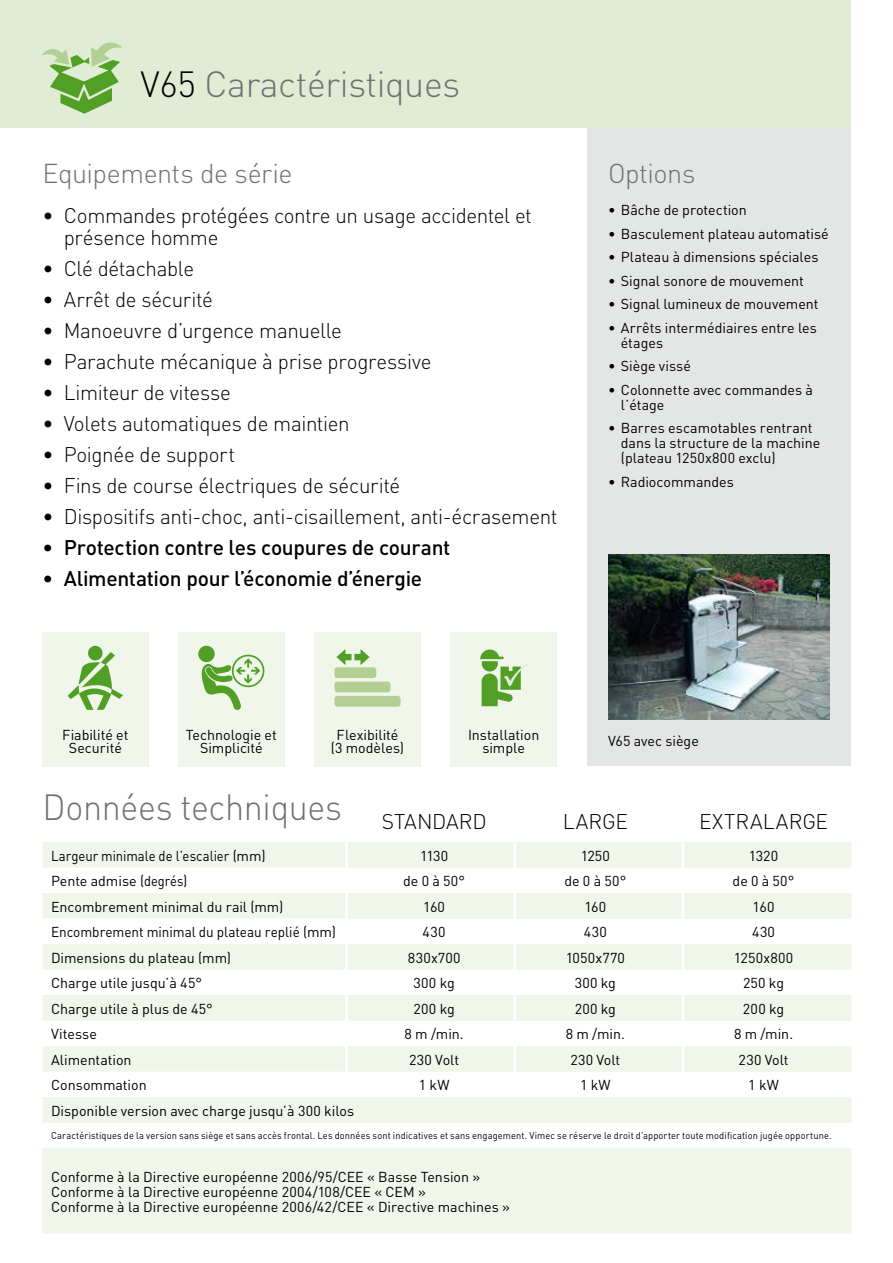
<style>
.page{position:relative;width:893px;height:1263px;background:#fff}
.page>*{position:absolute;margin:0;border:0;box-sizing:border-box;transform-origin:0 0}
.t1{font:300 36px "DIN";letter-spacing:-.01em;color:#707172;scale:.95 1}
.t2{font:300 36px "DIN";letter-spacing:-.01em;color:#707172}
.t3{font:300 27px "DIN";letter-spacing:-.02em;color:#707172}
.t4{font:300 21px/22.5px "DIN";letter-spacing:-.015em;color:#000}
.t5{font:500 21px "DIN";letter-spacing:-.015em;color:#000}
.t6{font:300 21px "DIN";letter-spacing:.01em;color:#000}
.t7{font:14.25px/15px "DIN";color:#000}
.t8{font:14.25px "DIN";color:#000;scale:.95 1}
.t9{font:14.25px "DIN";color:#000;scale:.92 1}
.t10{font:14.25px "DIN";letter-spacing:.02em;color:#000}
.t11{font:9.75px "DIN";letter-spacing:.015em;color:#000;scale:.95 1}
.s1{color:#000}
</style>
<div class="page">
<div style="left:587px;top:128px;width:263px;height:637px;background:#e4e5e5"></div>
<img style="left:608px;top:554px;width:221px;height:165px">
<div style="left:0;top:0;width:850px;height:128px;background:#e1ecd5"></div>
<svg style="left:42px;top:42px;width:80px;height:72px"></svg>
<div style="left:42px;top:632px;width:107px;height:134px;background:#f0f6ea"></div>
<div style="left:178px;top:632px;width:106px;height:134px;background:#f0f6ea"></div>
<div style="left:314px;top:632px;width:107px;height:134px;background:#f0f6ea"></div>
<div style="left:450px;top:632px;width:107px;height:134px;background:#f0f6ea"></div>
<div style="left:198px;top:646px;width:17px;height:16px;background:#51a025;border-radius:50%"></div>
<svg style="left:201px;top:655px;width:63px;height:55px"></svg>
<svg style="left:68px;top:646px;width:55px;height:64px"></svg>
<svg style="left:336px;top:649px;width:34px;height:16px"></svg>
<div style="left:334px;top:696px;width:67px;height:11px;background:#b2cf94;border-radius:3px"></div>
<div style="left:334px;top:682px;width:56px;height:10px;background:#b2cf94;border-radius:3px"></div>
<div style="left:334px;top:667px;width:42px;height:11px;background:#b2cf94;border-radius:3px"></div>
<svg style="left:480px;top:649px;width:47px;height:57px"></svg>
<svg style="left:43px;top:842px;width:808px;height:391px;fill:#f0f6ea"></svg>
<hr style="left:513px;top:842px;width:3px;height:25px;background:#fff">
<hr style="left:681px;top:842px;width:3px;height:25px;background:#fff">
<hr style="left:513px;top:867px;width:3px;height:26px;background:#fff">
<hr style="left:681px;top:867px;width:3px;height:26px;background:#fff">
<hr style="left:513px;top:893px;width:3px;height:25px;background:#fff">
<hr style="left:681px;top:893px;width:3px;height:25px;background:#fff">
<hr style="left:513px;top:918px;width:3px;height:26px;background:#fff">
<hr style="left:681px;top:918px;width:3px;height:26px;background:#fff">
<hr style="left:513px;top:944px;width:3px;height:25px;background:#fff">
<hr style="left:681px;top:944px;width:3px;height:25px;background:#fff">
<hr style="left:513px;top:969px;width:3px;height:26px;background:#fff">
<hr style="left:681px;top:969px;width:3px;height:26px;background:#fff">
<hr style="left:513px;top:995px;width:3px;height:25px;background:#fff">
<hr style="left:681px;top:995px;width:3px;height:25px;background:#fff">
<hr style="left:513px;top:1020px;width:3px;height:26px;background:#fff">
<hr style="left:681px;top:1020px;width:3px;height:26px;background:#fff">
<hr style="left:513px;top:1046px;width:3px;height:25px;background:#fff">
<hr style="left:681px;top:1046px;width:3px;height:25px;background:#fff">
<hr style="left:513px;top:1071px;width:3px;height:26px;background:#fff">
<hr style="left:681px;top:1071px;width:3px;height:26px;background:#fff">
<hr style="left:345px;top:842px;width:3px;height:25px;background:#fff">
<hr style="left:345px;top:867px;width:3px;height:26px;background:#fff">
<hr style="left:345px;top:893px;width:3px;height:25px;background:#fff">
<hr style="left:345px;top:918px;width:3px;height:26px;background:#fff">
<hr style="left:345px;top:944px;width:3px;height:25px;background:#fff">
<hr style="left:345px;top:969px;width:3px;height:26px;background:#fff">
<hr style="left:345px;top:995px;width:3px;height:25px;background:#fff">
<hr style="left:345px;top:1020px;width:3px;height:26px;background:#fff">
<hr style="left:345px;top:1046px;width:3px;height:25px;background:#fff">
<hr style="left:345px;top:1071px;width:3px;height:26px;background:#fff">
<h1 class="t2" style="left:140px;top:62px;width:321px"><span class="s1">V65</span> Caractéristiques</h1>
<h2 class="t3" style="left:43px;top:157px;width:252px">Equipements de série</h2>
<h3 class="t4" style="left:64px;top:204px;width:470px;text-indent:-21px">• Commandes protégées contre un usage accidentel et présence homme</h3>
<h3 class="t4" style="left:43px;top:257px;width:153px">• Clé détachable</h3>
<h3 class="t4" style="left:43px;top:288px;width:172px">• Arrêt de sécurité</h3>
<h3 class="t4" style="left:43px;top:319px;width:301px">• Manoeuvre d’urgence manuelle</h3>
<h3 class="t4" style="left:43px;top:350px;width:390px">• Parachute mécanique à prise progressive</h3>
<h3 class="t4" style="left:43px;top:381px;width:190px">• Limiteur de vitesse</h3>
<h3 class="t4" style="left:43px;top:412px;width:309px">• Volets automatiques de maintien</h3>
<h3 class="t4" style="left:43px;top:443px;width:194px">• Poignée de support</h3>
<h3 class="t4" style="left:43px;top:474px;width:359px">• Fins de course électriques de sécurité</h3>
<h3 class="t4" style="left:43px;top:505px;width:516px">• Dispositifs anti-choc, anti-cisaillement, anti-écrasement</h3>
<h3 class="t5" style="left:43px;top:534px;width:409px">• Protection contre les coupures de courant</h3>
<h3 class="t5" style="left:43px;top:565px;width:381px">• Alimentation pour l’économie d’énergie</h3>
<h2 class="t3" style="left:608px;top:157px;width:89px">Options</h2>
<p class="t7" style="left:608px;top:202px;width:140px">• Bâche de protection</p>
<p class="t7" style="left:608px;top:226px;width:222px">• Basculement plateau automatisé</p>
<p class="t7" style="left:608px;top:249px;width:212px">• Plateau à dimensions spéciales</p>
<p class="t7" style="left:608px;top:273px;width:197px">• Signal sonore de mouvement</p>
<p class="t7" style="left:608px;top:296px;width:212px">• Signal lumineux de mouvement</p>
<p class="t7" style="left:621px;top:320px;width:198px;text-indent:-13px">• Arrêts intermédiaires entre les étages</p>
<p class="t7" style="left:608px;top:358px;width:84px">• Siège vissé</p>
<p class="t7" style="left:621px;top:382px;width:194px;text-indent:-13px">• Colonnette avec commandes à l’étage</p>
<p class="t7" style="left:621px;top:420px;width:201px;text-indent:-13px">• Barres escamotables rentrant dans la structure de la machine (plateau 1250x800 exclu)</p>
<p class="t7" style="left:608px;top:474px;width:127px">• Radiocommandes</p>
<p class="t7" style="left:62px;top:727px;width:68px;line-height:13.5px;text-align:center">Fiabilité et<br>Securité</p>
<p class="t7" style="left:186px;top:727px;width:92px;line-height:13.5px;text-align:center">Technologie et<br>Simplicité</p>
<p class="t7" style="left:331px;top:727px;width:75px;line-height:13.5px;text-align:center">Flexibilité (3 modèles)</p>
<p class="t7" style="left:468px;top:727px;width:73px;line-height:13.5px;text-align:center">Installation simple</p>
<h1 class="t1" style="left:43px;top:785px;width:469px">Données techniques <sub>STANDARD</sub></h1>
<p class="t7" style="left:608px;top:733px;width:92px">V65 avec siège</p>
<h3 class="t4" style="left:563px;top:810px;width:67px">LARGE</h3>
<h3 class="t6" style="left:699px;top:809px;width:131px">EXTRALARGE</h3>
<p class="t9" style="left:51px;top:846px;width:235px">Largeur minimale de l’escalier (mm)</p>
<p class="t7" style="left:420px;top:848px;width:30px">1130</p>
<p class="t7" style="left:581px;top:848px;width:31px">1250</p>
<p class="t7" style="left:749px;top:848px;width:31px">1320</p>
<p class="t7" style="left:51px;top:873px;width:138px">Pente admise (degrés)</p>
<p class="t7" style="left:403px;top:873px;width:63px">de 0 à 50°</p>
<p class="t7" style="left:564px;top:873px;width:63px">de 0 à 50°</p>
<p class="t7" style="left:733px;top:873px;width:63px">de 0 à 50°</p>
<p class="t7" style="left:51px;top:899px;width:234px">Encombrement minimal du rail (mm)</p>
<p class="t7" style="left:423px;top:899px;width:23px">160</p>
<p class="t7" style="left:584px;top:899px;width:23px">160</p>
<p class="t7" style="left:753px;top:899px;width:23px">160</p>
<p class="t8" style="left:51px;top:923px;width:302px">Encombrement minimal du plateau replié (mm)</p>
<p class="t7" style="left:423px;top:924px;width:25px">430</p>
<p class="t7" style="left:584px;top:924px;width:25px">430</p>
<p class="t7" style="left:752px;top:924px;width:25px">430</p>
<p class="t7" style="left:51px;top:950px;width:182px">Dimensions du plateau (mm)</p>
<p class="t7" style="left:408px;top:950px;width:54px">830x700</p>
<p class="t7" style="left:566px;top:950px;width:61px">1050x770</p>
<p class="t10" style="left:734px;top:948px;width:61px">1250x800</p>
<p class="t7" style="left:51px;top:975px;width:152px">Charge utile jusqu’à 45°</p>
<p class="t7" style="left:414px;top:975px;width:43px">300 kg</p>
<p class="t7" style="left:575px;top:975px;width:43px">300 kg</p>
<p class="t7" style="left:743px;top:975px;width:43px">250 kg</p>
<p class="t7" style="left:51px;top:1001px;width:163px">Charge utile à plus de 45°</p>
<p class="t7" style="left:414px;top:1001px;width:43px">200 kg</p>
<p class="t7" style="left:575px;top:1001px;width:43px">200 kg</p>
<p class="t7" style="left:743px;top:1001px;width:43px">200 kg</p>
<p class="t7" style="left:51px;top:1026px;width:47px">Vitesse</p>
<p class="t7" style="left:405px;top:1026px;width:61px">8 m /min.</p>
<p class="t7" style="left:566px;top:1026px;width:61px">8 m /min.</p>
<p class="t7" style="left:734px;top:1026px;width:61px">8 m /min.</p>
<p class="t7" style="left:51px;top:1052px;width:82px">Alimentation</p>
<p class="t7" style="left:409px;top:1052px;width:51px">230 Volt</p>
<p class="t7" style="left:570px;top:1052px;width:51px">230 Volt</p>
<p class="t7" style="left:739px;top:1052px;width:51px">230 Volt</p>
<p class="t7" style="left:51px;top:1077px;width:97px">Consommation</p>
<p class="t7" style="left:419px;top:1077px;width:32px">1 kW</p>
<p class="t7" style="left:580px;top:1077px;width:32px">1 kW</p>
<p class="t7" style="left:748px;top:1077px;width:32px">1 kW</p>
<p class="t7" style="left:51px;top:1103px;width:305px">Disponible version avec charge jusqu’à 300 kilos</p>
<p class="t11" style="left:51px;top:1130px;width:823px">Caractéristiques de la version sans siège et sans accès frontal. Les données sont indicatives et sans engagement. Vimec se réserve le droit d’apporter toute modification jugée opportune.</p>
<p class="t7" style="left:51px;top:1168px;width:460px">Conforme à la Directive européenne 2006/95/CEE « Basse Tension »<br>Conforme à la Directive européenne 2004/108/CEE « CEM »<br>Conforme à la Directive européenne 2006/42/CEE « Directive machines »</p>
</div>
